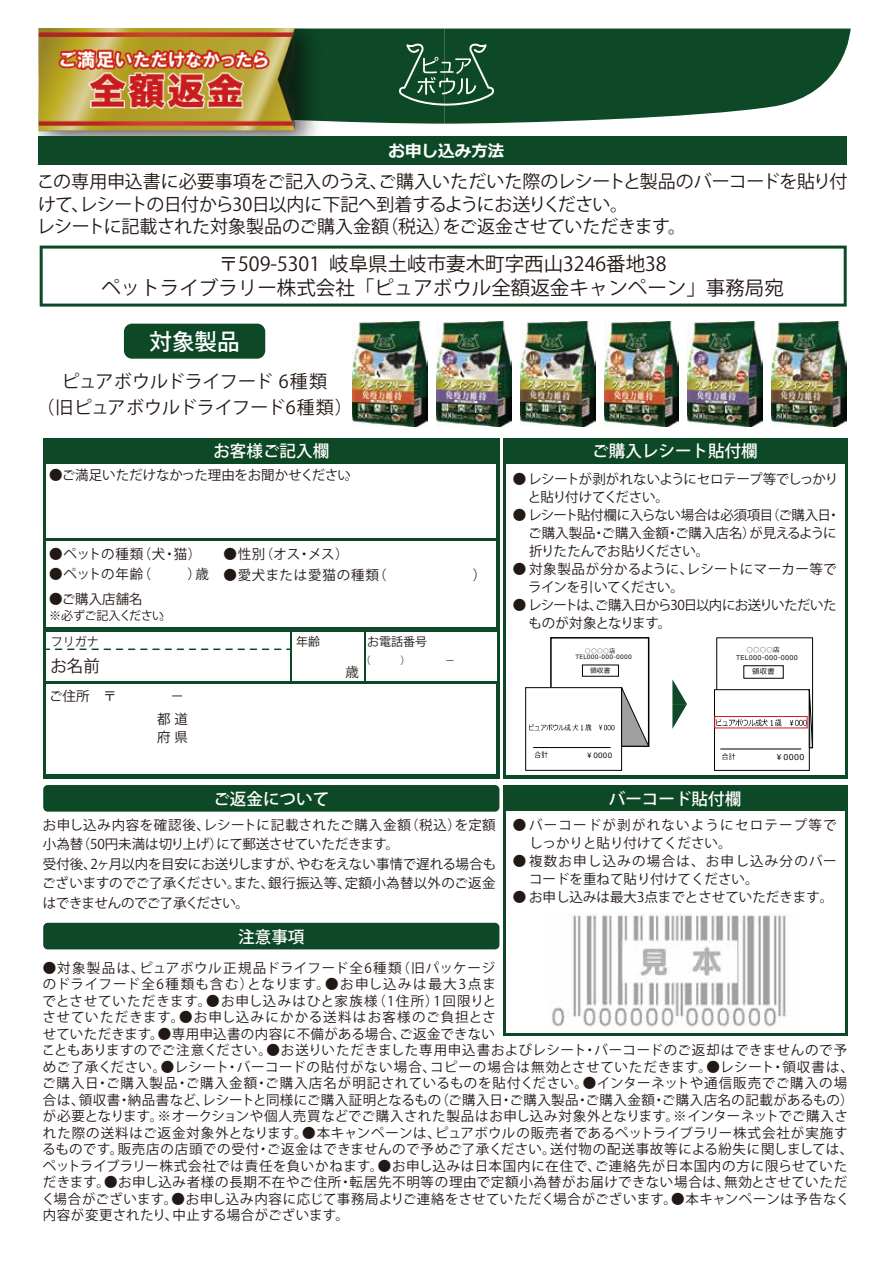
<style>
.page{position:relative;width:893px;height:1263px;background:#fff}
.page>*{position:absolute;margin:0;border:0;box-sizing:border-box;transform-origin:0 0}
.t1{font:500 22.5px "Koz Go Pro";color:#fff}
.t2{font:19.5px/23.4px "Koz Go Pr 6 N";color:#221815;text-align:center}
.t3{font:18px/22.5px "Koz Go Pr 6 N";letter-spacing:-.01em;color:#221815}
.t4{font:500 16.5px "Koz Go Pro";color:#fff}
.t5{font:700 16.5px "Meiryo";color:#fff}
.t6{font:16.5px "Koz Go Pr 6 N";color:#221815}
.t7{font:13.5px/16.5px "Koz Go Pr 6 N";letter-spacing:.025em;color:#221815}
.t8{font:13.5px/19.5px "Koz Go Pr 6 N";letter-spacing:-.005em;color:#221815}
.t9{font:13.5px/18px "Koz Go Pr 6 N";letter-spacing:.09em;color:#221815}
.t10{font:13.5px/18px "Koz Go Pr 6 N";letter-spacing:-.02em;color:#221815}
.t11{font:13.5px "Koz Go Pr 6 N";color:#221815}
.t12{font:13.5px/18px "Koz Go Pr 6 N";letter-spacing:-.055em;color:#221815}
.t13{font:13.5px/18px "Koz Go Pr 6 N";letter-spacing:-.03em;color:#221815}
.t14{font:13.5px/18px "Koz Go Pr 6 N";letter-spacing:.005em;color:#221815}
.t15{font:13.5px "Koz Go Pr 6 N";letter-spacing:.06em;color:#221815}
.t16{font:13.05px "Koz Go Pr 6 N";color:#221815}
.t17{font:12px "Koz Go Pr 6 N";color:#221815}
.t18{font:12px "Koz Go Pr 6 N";letter-spacing:-.04em;color:#221815}
.t19{font:7.95px "Meiryo";color:#040000}
.t20{font:7.35px "Meiryo";color:#040000}
.t21{font:7.2px "Meiryo";color:#040000}
.t22{font:6.6px/7.5px "Meiryo";letter-spacing:.045em;color:#040000}
.t23{font:6px/6.6px "Meiryo";letter-spacing:.045em;color:#040000}
</style>
<div class="page">
<div style="left:503px;top:785px;width:344px;height:251px;background:#0d4827"></div>
<img style="left:39px;top:124px;width:278px;height:12px">
<svg style="left:39px;top:29px;width:812px;height:95px"></svg>
<div style="left:39px;top:136px;width:808px;height:29px;background:#0d4827"></div>
<div style="left:43px;top:785px;width:456px;height:27px;background:#0d4827;border-radius:5px"></div>
<div style="left:43px;top:923px;width:456px;height:26px;background:#0d4827;border-radius:5px"></div>
<svg style="left:40px;top:246px;width:807px;height:61px"></svg>
<div style="left:124px;top:324px;width:141px;height:35px;background:#0d4827;border-radius:8px"></div>
<div style="left:43px;top:438px;width:456px;height:340px;background:#0d4827"></div>
<div style="left:503px;top:438px;width:344px;height:340px;background:#0d4827"></div>
<div style="left:47px;top:464px;width:449px;height:74px;background:#fff"></div>
<div style="left:506px;top:464px;width:338px;height:310px;background:#fff"></div>
<div style="left:506px;top:812px;width:338px;height:221px;background:#fff"></div>
<div style="left:47px;top:541px;width:449px;height:46px;background:#fff"></div>
<div style="left:47px;top:588px;width:449px;height:39px;background:#fff"></div>
<div style="left:47px;top:633px;width:243px;height:48px;background:#fff"></div>
<div style="left:292px;top:633px;width:71px;height:48px;background:#fff"></div>
<div style="left:366px;top:633px;width:130px;height:48px;background:#fff"></div>
<div style="left:47px;top:684px;width:449px;height:90px;background:#fff"></div>
<div style="left:550px;top:637px;width:99px;height:110px;border:2px solid #040000"></div>
<div style="left:525px;top:687px;width:97px;height:84px;background:#fff;border:1px solid #040000"></div>
<hr style="left:533px;top:747px;width:78px;height:1px;background:#040000">
<svg style="left:621px;top:684px;width:29px;height:63px"></svg>
<svg style="left:529px;top:724px;width:62px;height:7px"></svg>
<svg style="left:599px;top:725px;width:15px;height:5px"></svg>
<svg style="left:534px;top:751px;width:14px;height:7px"></svg>
<div style="left:714px;top:689px;width:96px;height:82px;background:#fff;border:1px solid #040000"></div>
<hr style="left:720px;top:749px;width:81px;height:1px;background:#040000">
<svg style="left:716px;top:719px;width:65px;height:7px"></svg>
<svg style="left:790px;top:662px;width:23px;height:86px"></svg>
<svg style="left:722px;top:753px;width:13px;height:7px"></svg>
<div style="left:714px;top:716px;width:93px;height:12px;border:1px solid #d71618"></div>
<svg style="left:672px;top:679px;width:15px;height:50px"></svg>
<svg style="left:56px;top:648px;width:234px;height:2px"></svg>
<img style="left:549px;top:913px;width:239px;height:114px">
<img style="left:604px;top:322px;width:75px;height:105px">
<img style="left:688px;top:322px;width:75px;height:105px">
<img style="left:771px;top:322px;width:75px;height:105px">
<img style="left:353px;top:322px;width:75px;height:105px">
<img style="left:437px;top:322px;width:75px;height:105px">
<img style="left:520px;top:322px;width:75px;height:105px">
<p class="t5" style="left:389px;top:140px;width:117px">お申し込み方法</p>
<h3 class="t3" style="left:37px;top:171px;width:812px">この専用申込書に必要事項をご記入のうえ、ご購入いただいた際のレシートと製品のバーコードを貼り付けて、レシートの日付から30日以内に下記へ到着するようにお送りください。<br>レシートに記載された対象製品のご購入金額（税込）をご返金させていただきます。</h3>
<h2 class="t2" style="left:101px;top:253px;width:684px">〒509-5301 岐阜県土岐市妻木町字西山3246番地38<br>ペットライブラリー株式会社「ピュアボウル全額返金キャンペーン」事務局宛</h2>
<h1 class="t1" style="left:149px;top:327px;width:92px">対象製品</h1>
<h3 class="t3" style="left:37px;top:369px;width:318px;line-height:25.5px;text-align:center">ピュアボウルドライフード 6種類<br>（旧ピュアボウルドライフード6種類）</h3>
<p class="t4" style="left:213px;top:441px;width:117px">お客様ご記入欄</p>
<p class="t11" style="left:49px;top:467px;width:303px">●ご満足いただけなかった理由をお聞かせください</p>
<p class="t16" style="left:345px;top:468px;width:15px">。</p>
<p class="t7" style="left:49px;top:546px;width:154px">●ペットの種類（犬・猫）</p>
<p class="t7" style="left:49px;top:566px;width:161px">●ペットの年齢（　 　）歳</p>
<p class="t7" style="left:49px;top:591px;width:95px">●ご購入店舗名</p>
<p class="t18" style="left:49px;top:609px;width:124px">※必ずご記入ください。</p>
<p class="t17" style="left:51px;top:635px;width:49px">フリガナ</p>
<p class="t6" style="left:50px;top:657px;width:51px">お名前</p>
<p class="t7" style="left:157px;top:711px;width:32px;line-height:17.9px">都道府県</p>
<p class="t7" style="left:223px;top:546px;width:127px">●性別（オス・メス）</p>
<p class="t15" style="left:223px;top:567px;width:264px">●愛犬または愛猫の種類（　　　　　　）</p>
<p class="t17" style="left:296px;top:635px;width:25px">年齢</p>
<p class="t7" style="left:345px;top:664px;width:15px">歳</p>
<p class="t17" style="left:367px;top:635px;width:61px">お電話番号</p>
<p class="t4" style="left:213px;top:789px;width:117px">ご返金について</p>
<p class="t8" style="left:42px;top:815px;width:456px">お申し込み内容を確認後、レシートに記載されたご購入金額（税込）を定額小為替（50円未満は切り上げ）にて郵送させていただきます。<br>受付後、2ヶ月以内を目安にお送りしますが、やむをえない事情で遅れる場合もございますのでご了承ください。また、銀行振込等、定額小為替以外のご返金はできませんのでご了承ください。</p>
<p class="t4" style="left:238px;top:926px;width:68px">注意事項</p>
<p class="t4" style="left:592px;top:441px;width:167px">ご購入レシート貼付欄</p>
<p class="t13" style="left:528px;top:470px;width:312px;text-indent:-15px">● レシートが剥がれないようにセロテープ等でしっかりと貼り付けてください。</p>
<p class="t10" style="left:528px;top:506px;width:313px;text-indent:-15px">● レシート貼付欄に入らない場合は必須項目（ご購入日・ご購入製品・ご購入金額・ご購入店名）が見えるように折りたたんでお貼りください。</p>
<p class="t14" style="left:528px;top:560px;width:310px;text-indent:-16px">● 対象製品が分かるように、レシートにマーカー等でラインを引いてください。</p>
<p class="t12" style="left:529px;top:596px;width:310px;text-indent:-16px">● レシートは、ご購入日から30日以内にお送りいただいたものが対象となります。</p>
<p class="t23" style="left:575px;top:647px;width:58px;text-indent:9px">○○○○店<br>TEL000-000-0000</p>
<p class="t22" style="left:736px;top:646px;width:63px;text-indent:10px">○○○○店<br>TEL000-000-0000</p>
<p class="t22" style="left:590px;top:667px;width:22px">領収書</p>
<p class="t21" style="left:752px;top:667px;width:24px">領収書</p>
<p class="t20" style="left:586px;top:750px;width:28px">￥0000</p>
<p class="t19" style="left:775px;top:751px;width:30px">￥0000</p>
<p class="t4" style="left:609px;top:789px;width:134px">バーコード貼付欄</p>
<p class="t9" style="left:529px;top:816px;width:309px;text-indent:-16px">●バーコードが剥がれないようにセロテープ等でしっかりと貼り付けてください。</p>
<p class="t9" style="left:529px;top:852px;width:309px;text-indent:-16px">●複数お申し込みの場合は、お申し込み分のバーコードを重ねて貼り付けてください。</p>
<p class="t11" style="left:513px;top:889px;width:322px">● お申し込みは最大3点までとさせていただきます。</p>
<p class="t7" style="left:42px;top:960px;width:814px">●対象製品は、ピュアボウル正規品ドライフード全6種類（旧パッケージ<br>のドライフード全6種類も含む）となります。●お申し込みは最大3点ま<br>でとさせていただきます。●お申し込みはひと家族様（1住所）1回限りと<br>させていただきます。●お申し込みにかかる送料はお客様のご負担とさ<br>せていただきます。●専用申込書の内容に不備がある場合、ご返金できない<br>こともありますのでご注意ください。●お送りいただきました専用申込書およびレシート・バーコードのご返却はできませんので予めご了承ください。●レシート・バーコードの貼付がない場合、コピーの場合は無効とさせていただきます。●レシート・領収書は、ご購入日・ご購入製品・ご購入金額・ご購入店名が明記されているものを貼付ください。●インターネットや通信販売でご購入の場合は、領収書・納品書など、レシートと同様にご購入証明となるもの（ご購入日・ご購入製品・ご購入金額・ご購入店名の記載があるもの）が必要となります。※オークションや個人売買などでご購入された製品はお申し込み対象外となります。※インターネットでご購入された際の送料はご返金対象外となります。●本キャンペーンは、ピュアボウルの販売者であるペットライブラリー株式会社が実施するものです。販売店の店頭での受付・ご返金はできませんので予めご了承ください。送付物の配送事故等による紛失に関しましては、ペットライブラリー株式会社では責任を負いかねます。●お申し込みは日本国内に在住で、ご連絡先が日本国内の方に限らせていただきます。●お申し込み者様の長期不在やご住所・転居先不明等の理由で定額小為替がお届けできない場合は、無効とさせていただく場合がございます。●お申し込み内容に応じて事務局よりご連絡をさせていただく場合がございます。●本キャンペーンは予告なく内容が変更されたり、中止する場合がございます。</p>
</div>
